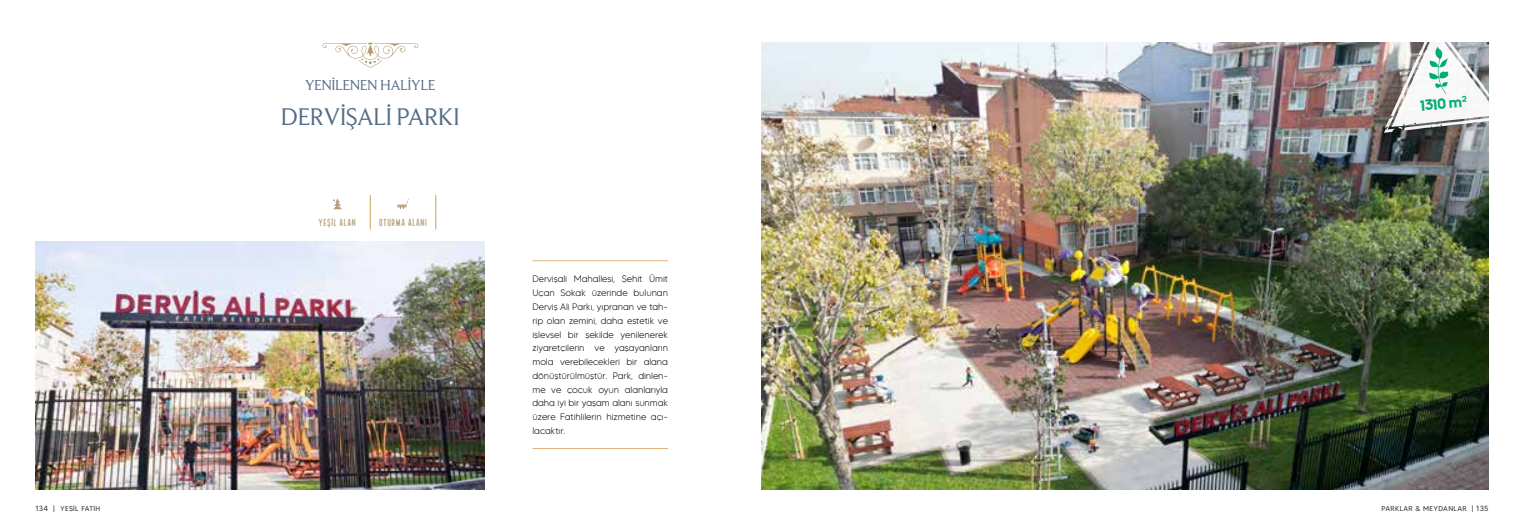
<style>
.page{position:relative;width:1524px;height:532px;background:#fff}
.page>*{position:absolute;margin:0;border:0;box-sizing:border-box;transform-origin:0 0}
.t1{font:25px "Beaufort Pro";letter-spacing:-.035em;color:#536c87}
.t2{font:15px "Beaufort Pro";letter-spacing:-.035em;color:#536c87}
.t3{font:700 15px "adineue PRO";color:#00ae74}
.t4{font:10px "Local Brewery Four";color:#b39b75}
.t5{font:300 9.38px/13.8px "Tommy Soft";letter-spacing:-.01em;color:#000;text-align:justify}
.t6{font:7px "Tommy Soft";letter-spacing:.05em;color:#414042}
.s1{font-size:7.5px}
</style>
<div class="page">
<svg style="left:322px;top:43px;width:96px;height:24px"></svg>
<img style="left:35px;top:241px;width:450px;height:248px">
<img style="left:762px;top:43px;width:726px;height:446px">
<svg style="left:370px;top:195px;width:1px;height:34px"></svg>
<svg style="left:435px;top:195px;width:1px;height:34px"></svg>
<svg style="left:333px;top:198px;width:9px;height:11px"></svg>
<svg style="left:397px;top:198px;width:12px;height:11px"></svg>
<svg style="left:1384px;top:42px;width:105px;height:91px"></svg>
<hr style="left:532px;top:260px;width:136px;height:1px;background:#e0b37d">
<hr style="left:532px;top:448px;width:136px;height:1px;background:#e0b37d">
<h2 class="t2" style="left:305px;top:76px;width:132px">YENİLENEN HALİYLE</h2>
<h1 class="t1" style="left:281px;top:102px;width:181px">DERVİŞALİ PARKI</h1>
<p class="t4" style="left:319px;top:217px;width:39px">YEŞİL ALAN</p>
<p class="t4" style="left:379px;top:217px;width:50px">OTURMA ALANI</p>
<p class="t5" style="left:532px;top:272px;width:137px">Dervişali Mahallesi, Şehit Ümit Uçan Sokak üzerinde bulunan Derviş Ali Parkı, yıpranan ve tah&shy;rip olan zemini, daha estetik ve işlevsel bir şekilde yenilenerek ziyaretçilerin ve yaşayanların mola verebilecekleri bir alana dönüştürülmüştür. Park, dinlen&shy;me ve çocuk oyun alanlarıyla daha iyi bir yaşam alanı sunmak üzere Fatihlilerin hizmetine açı&shy;lacaktır.</p>
<h2 class="t3" style="left:1419px;top:97px;width:48px;rotate:-5deg">1310 m<sup>2</sup></h2>
<p class="t6" style="left:35px;top:504px;width:66px"><span class="s1">134 |</span> YEŞİL FATİH</p>
<p class="t6" style="left:1381px;top:504px;width:108px">PARKLAR &amp; MEYDANLAR <span class="s1">| 135</span></p>
</div>
